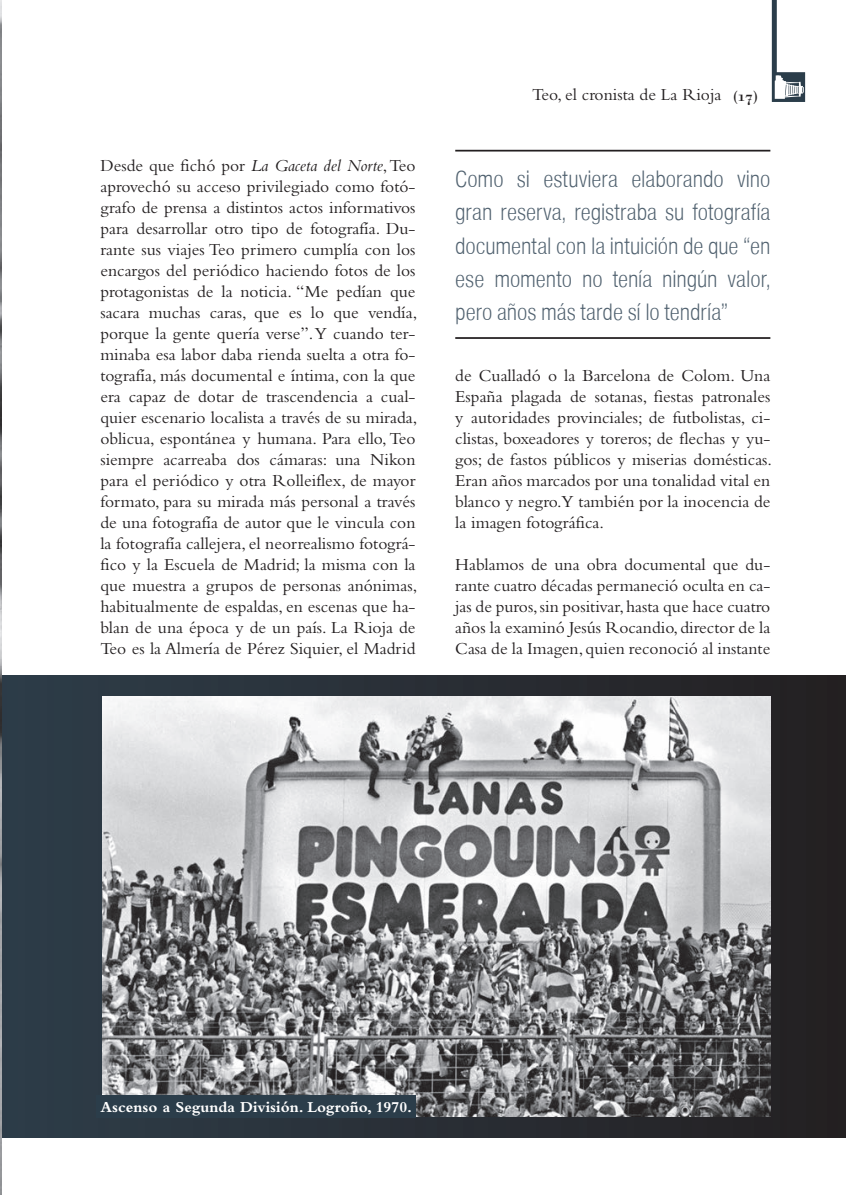
<style>
.page{position:relative;width:846px;height:1195px;background:#fff}
.page>*{position:absolute;margin:0;border:0;box-sizing:border-box;transform-origin:0 0}
.t1{font:24.5px/33.2px "Nimbus San D Ligh Cond";letter-spacing:-.005em;color:#50616f;text-align:justify}
.t2{font:17.5px/21px "Bembo";color:#231f20;text-align:justify}
.t3{font:700 15.75px "Bembo";color:#fff}
.s1{font-style:italic}
.s2{font-family:"Katrina";font-size:15.75px}
</style>
<div class="page">
<div style="left:0;top:675px;width:846px;height:462px;background:linear-gradient(to right,#2e3e4a,#242022)"></div>
<img style="left:0;top:4px;width:1px;height:1188px">
<svg style="left:772px;top:0;width:33px;height:102px"></svg>
<hr style="left:455px;top:150px;width:315px;height:1px;background:#231f20">
<hr style="left:455px;top:337px;width:315px;height:2px;background:#231f20">
<img style="left:103px;top:696px;width:667px;height:420px">
<div style="left:96px;top:1095px;width:319px;height:22px;background:#2b3d4a"></div>
<p class="t2" style="left:100px;top:154px;width:318px">Desde que fichó por <span class="s1">La Gaceta del Norte</span>, Teo aprovechó su acceso privilegiado como fotó&shy;grafo de prensa a distintos actos informativos para desarrollar otro tipo de fotografía. Du&shy;rante sus viajes Teo primero cumplía con los encargos del periódico haciendo fotos de los protagonistas de la noticia. “Me pedían que sacara muchas caras, que es lo que vendía, porque la gente quería verse”. Y cuando ter&shy;minaba esa labor daba rienda suelta a otra fo&shy;tografía, más documental e íntima, con la que era capaz de dotar de trascendencia a cual&shy;quier escenario localista a través de su mirada, oblicua, espontánea y humana. Para ello, Teo siempre acarreaba dos cámaras: una Nikon para el periódico y otra Rolleiflex, de mayor formato, para su mirada más personal a través de una fotografía de autor que le vincula con la fotografía callejera, el neorrealismo fotográ&shy;fico y la Escuela de Madrid; la misma con la que muestra a grupos de personas anónimas, habitualmente de espaldas, en escenas que ha&shy;blan de una época y de un país. La Rioja de Teo es la Almería de Pérez Siquier, el Madrid</p>
<p class="t2" style="left:532px;top:84px;width:227px">Teo, el cronista de La Rioja <span class="s2">(17)</span></p>
<h1 class="t1" style="left:455px;top:163px;width:317px">Como si estuviera elaborando vino gran reserva, registraba su fotografía documental con la intuición de que “en ese momento no tenía ningún valor, pero años más tarde sí lo tendría”</h1>
<p class="t2" style="left:455px;top:364px;width:318px">de Cualladó o la Barcelona de Colom. Una España plagada de sotanas, fiestas patronales y autoridades provinciales; de futbolistas, ci&shy;clistas, boxeadores y toreros; de flechas y yu&shy;gos; de fastos públicos y miserias domésticas.<br>Eran años marcados por una tonalidad vital en blanco y negro.Y también por la inocencia de la imagen fotográfica.</p>
<p class="t2" style="left:455px;top:553px;width:317px">Hablamos de una obra documental que du&shy;rante cuatro décadas permaneció oculta en ca&shy;jas de puros, sin positivar, hasta que hace cuatro años la examinó Jesús Rocandio, director de la Casa de la Imagen, quien reconoció al instante</p>
<p class="t3" style="left:101px;top:1098px;width:313px">Ascenso a Segunda División. Logroño, 1970.</p>
</div>
